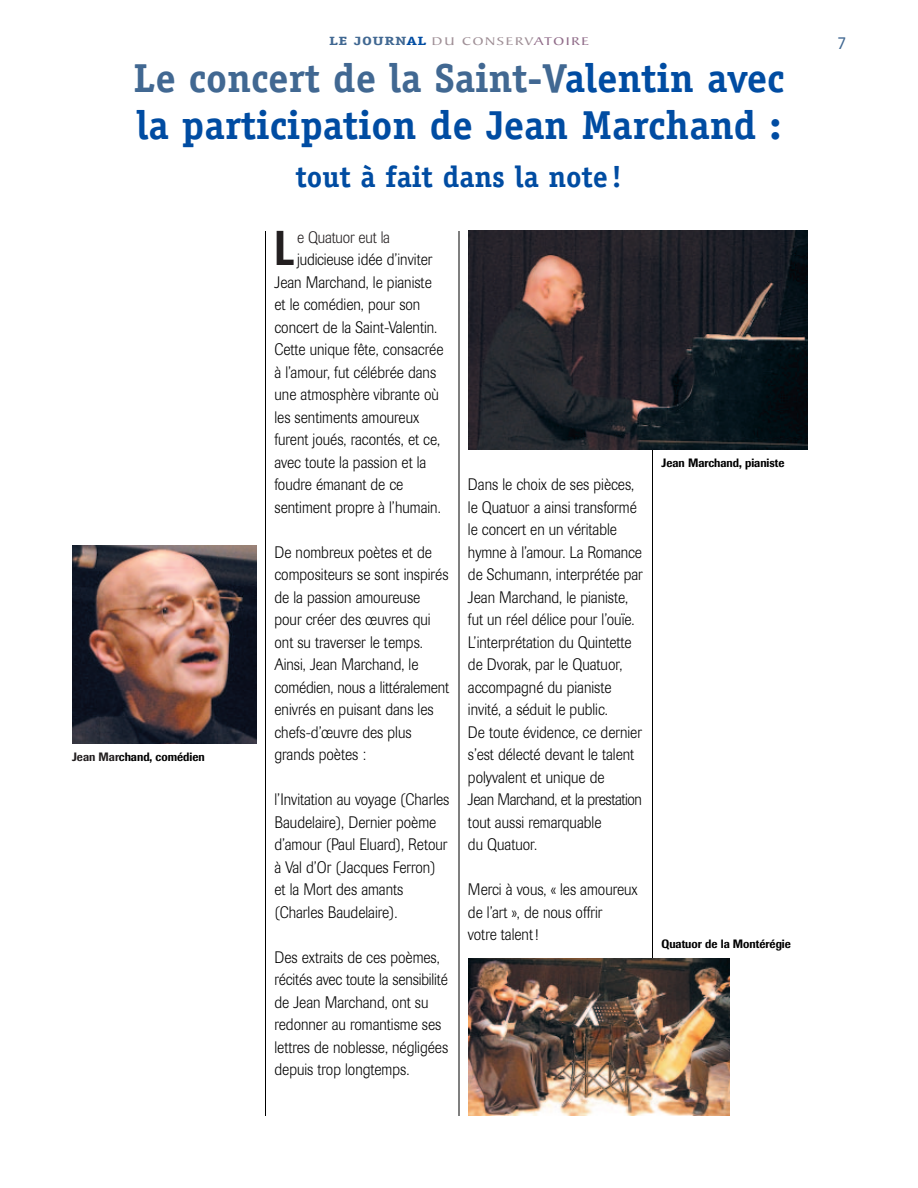
<style>
.page{position:relative;width:918px;height:1188px;background:#fff}
.page>*{position:absolute;margin:0;border:0;box-sizing:border-box;transform-origin:0 0}
.t1{font:500 48.3px "Imago";color:#231f20;scale:.75 1}
.t2{font:700 40.5px/46.7px "Officina Serif";color:#004ca2}
.t3{font:700 30px "Officina Serif";color:#004ca2}
.t4{font:18px "Imago";color:#416892;scale:.9 1}
.t5{font:300 16.5px/22.5px "Imago";color:#000;scale:.9 1}
.t6{font:300 16.5px "Imago";letter-spacing:-.01em;color:#231f20;scale:.9 1}
.t7{font:500 12px "Imago";color:#000;scale:.9 1}
.t8{font:12px "Baker Signet";letter-spacing:.1em;color:#9f8f96;scale:1.3 1}
.s1{font-family:"Officina Serif";font-weight:700;color:#416892}
.s2{font-family:"Officina Serif";font-weight:700;color:#004ca2}
.s3{color:#906c89}
.s4{color:#416892}
.s5{color:#231f20}
</style>
<div class="page">
<hr style="left:265px;top:231px;width:1px;height:885px;background:#000">
<hr style="left:459px;top:231px;width:1px;height:885px;background:#000">
<hr style="left:652px;top:231px;width:1px;height:885px;background:#000">
<img style="left:468px;top:231px;width:339px;height:219px">
<img style="left:72px;top:545px;width:184px;height:198px">
<img style="left:468px;top:959px;width:262px;height:157px">
<p class="t8" style="left:329px;top:36px;width:201px"><span class="s1">LE JOURN</span><span class="s2">AL</span> DU CONSERV<span class="s3">ATOIRE</span></p>
<p class="t4" style="left:838px;top:36px;width:11px">7</p>
<h2 class="t2" style="left:134px;top:58px;width:652px"><span class="s4">Le concert de la Saint-V</span>alentin avec la participation de Jean Marchand :</h2>
<h3 class="t3" style="left:296px;top:165px;width:328px">tout à fait dans la note!</h3>
<p class="t7" style="left:72px;top:752px;width:149px"><span class="s5">Jean Mar</span>chand, comédien</p>
<h1 class="t1" style="left:274px;top:231px;width:28px">L</h1>
<p class="t6" style="left:297px;top:231px;width:105px">e Quatuor eut la</p>
<p class="t5" style="left:274px;top:250px;width:189px;text-indent:23px">judicieuse idée d’inviter<br>Jean Marchand, le pianiste et le comédien, pour son concert de la Saint-Valentin.<br>Cette unique fête, consacrée à l’amour, fut célébrée dans une atmosphère vibrante où les sentiments amoureux furent joués, racontés, et ce, avec toute la passion et la foudre émanant de ce sentiment propre à l’humain.</p>
<p class="t5" style="left:274px;top:542px;width:196px">De nombreux poètes et de compositeurs se sont inspirés de la passion amoureuse pour créer des œuvres qui ont su traverser le temps.<br>Ainsi, Jean Marchand, le comédien, nous a littéralement enivrés en puisant dans les chefs-d’œuvre des plus grands poètes :</p>
<p class="t5" style="left:274px;top:790px;width:196px">l’Invitation au voyage (Charles<br>Baudelaire), Dernier poème d’amour (Paul Eluard), Retour à Val d’Or (Jacques Ferron) et la Mort des amants (Charles Baudelaire).</p>
<p class="t5" style="left:274px;top:947px;width:195px">Des extraits de ces poèmes, récités avec toute la sensibilité de Jean Marchand, ont su redonner au romantisme ses lettres de noblesse, négligées depuis trop longtemps.</p>
<p class="t5" style="left:468px;top:475px;width:196px">Dans le choix de ses pièces, le Quatuor a ainsi transformé le concert en un véritable hymne à l’amour. La Romance de Schumann, interprétée par<br>Jean Marchand, le pianiste, fut un réel délice pour l’ouïe.<br>L’interprétation du Quintette de Dvorak, par le Quatuor, accompagné du pianiste invité, a séduit le public.<br>De toute évidence, ce dernier s’est délecté devant le talent polyvalent et unique de<br>Jean Marchand, et la prestation tout aussi remarquable<br>du Quatuor.</p>
<p class="t5" style="left:468px;top:880px;width:190px">Merci à vous, « les amoureux de l’art », de nous offrir<br>votre talent !</p>
<p class="t7" style="left:661px;top:459px;width:138px">Jean Marchand, pianiste</p>
<p class="t7" style="left:661px;top:940px;width:145px">Quatuor de la Montérégie</p>
</div>
